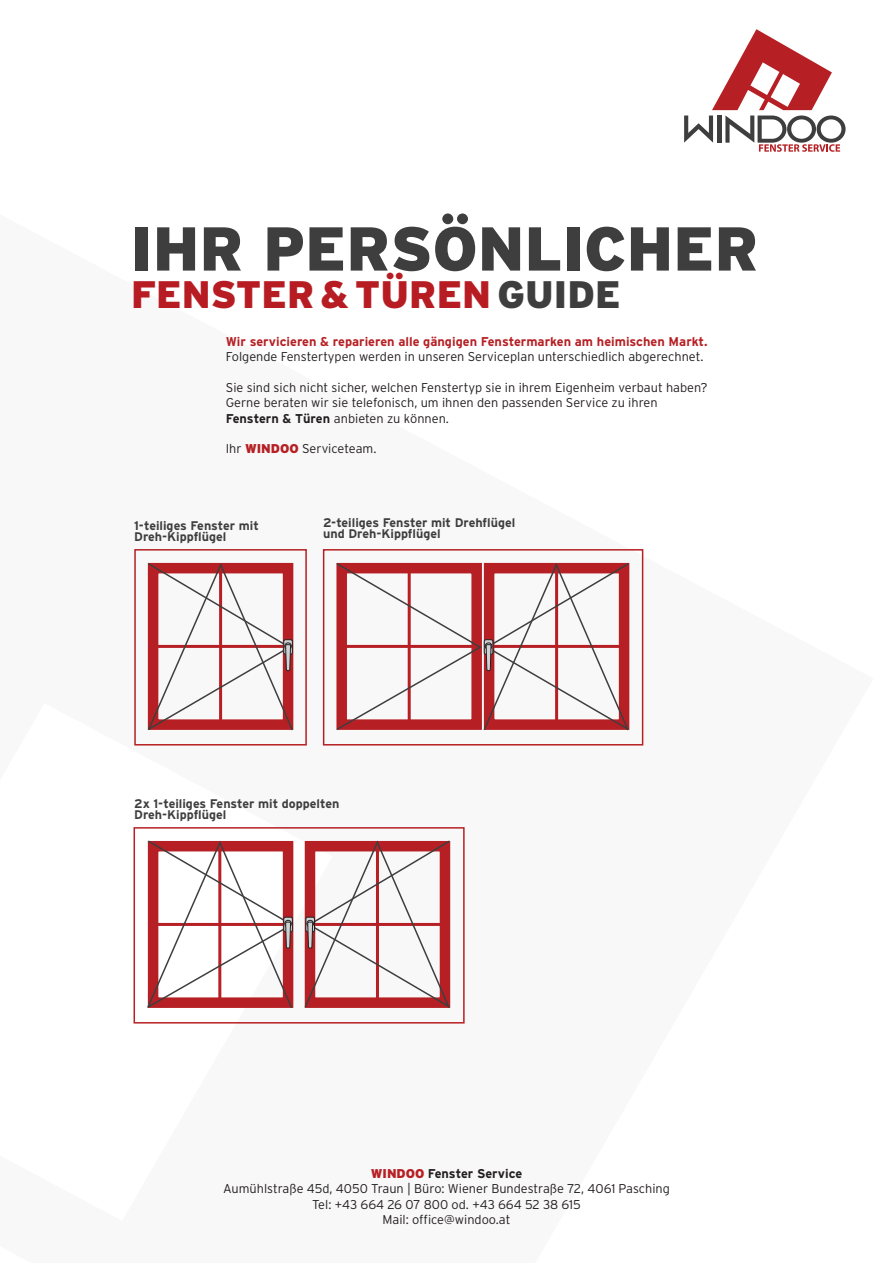
<style>
.page{position:relative;width:893px;height:1263px;background:#fff}
.page>*{position:absolute;margin:0;border:0;box-sizing:border-box;transform-origin:0 0}
.t1{font:900 61.8px "Interstate";color:#3e3e3f}
.t2{font:900 38.25px "Interstate";color:#b81c23}
.t3{font:300 12.75px/15.3px "Interstate";color:#231f20}
.t4{font:700 12.75px "Interstate";color:#b62024}
.t5{font:700 12.45px/11.4px "Interstate";color:#3e3e3f}
.s1{color:#3e3e3f}
.s2{font-weight:700}
.s3{font-weight:900;color:#b62024}
</style>
<div class="page">
<svg style="left:712px;top:29px;width:120px;height:81px"></svg>
<svg style="left:684px;top:116px;width:29px;height:27px"></svg>
<hr style="left:717px;top:116px;width:4px;height:27px;background:#3e3e3f">
<svg style="left:725px;top:116px;width:120px;height:36px"></svg>
<div style="left:134px;top:549px;width:173px;height:196px;border:2px solid #b62024"></div>
<div style="left:323px;top:549px;width:320px;height:196px;border:2px solid #b62024"></div>
<div style="left:134px;top:827px;width:331px;height:196px;border:2px solid #b62024"></div>
<svg style="left:147px;top:562px;width:147px;height:169px"></svg>
<svg style="left:336px;top:562px;width:294px;height:169px"></svg>
<svg style="left:147px;top:840px;width:147px;height:168px"></svg>
<svg style="left:304px;top:840px;width:147px;height:168px"></svg>
<h1 class="t1" style="left:131px;top:213px;width:629px">IHR PERSÖNLICHER</h1>
<h2 class="t2" style="left:131px;top:273px;width:491px">FENSTER &amp; TÜREN <span class="s1">GUIDE</span></h2>
<p class="t4" style="left:226px;top:335px;width:483px">Wir servicieren &amp; reparieren alle gängigen Fenstermarken am heimischen Markt.</p>
<p class="t3" style="left:226px;top:349px;width:479px">Folgende Fenstertypen werden in unseren Serviceplan unterschiedlich abgerechnet.</p>
<p class="t3" style="left:226px;top:380px;width:483px">Sie sind sich nicht sicher, welchen Fenstertyp sie in ihrem Eigenheim verbaut haben?<br>Gerne beraten wir sie telefonisch, um ihnen den passenden Service zu ihren<br><span class="s2">Fenstern &amp; Türen</span> anbieten zu können.</p>
<p class="t3" style="left:226px;top:441px;width:152px">Ihr <span class="s3">WINDOO</span> Serviceteam.</p>
<p class="t5" style="left:134px;top:519px;width:126px">1-teiliges Fenster mit<br>Dreh-Kippflügel</p>
<p class="t5" style="left:323px;top:516px;width:194px">2-teiliges Fenster mit Drehflügel und Dreh-Kippflügel</p>
<p class="t5" style="left:134px;top:798px;width:207px">2x 1-teiliges Fenster mit doppelten<br>Dreh-Kippflügel</p>
<p class="t3" style="left:223px;top:1166px;width:448px;text-align:center"><span class="s3">WINDOO</span> <span class="s2">Fenster Service<br></span>Aumühlstraße 45d, 4050 Traun | Büro: Wiener Bundestraße 72, 4061 Pasching Tel: +43 664 26 07 800 od. +43 664 52 38 615<br>Mail: office@windoo.at</p>
</div>
